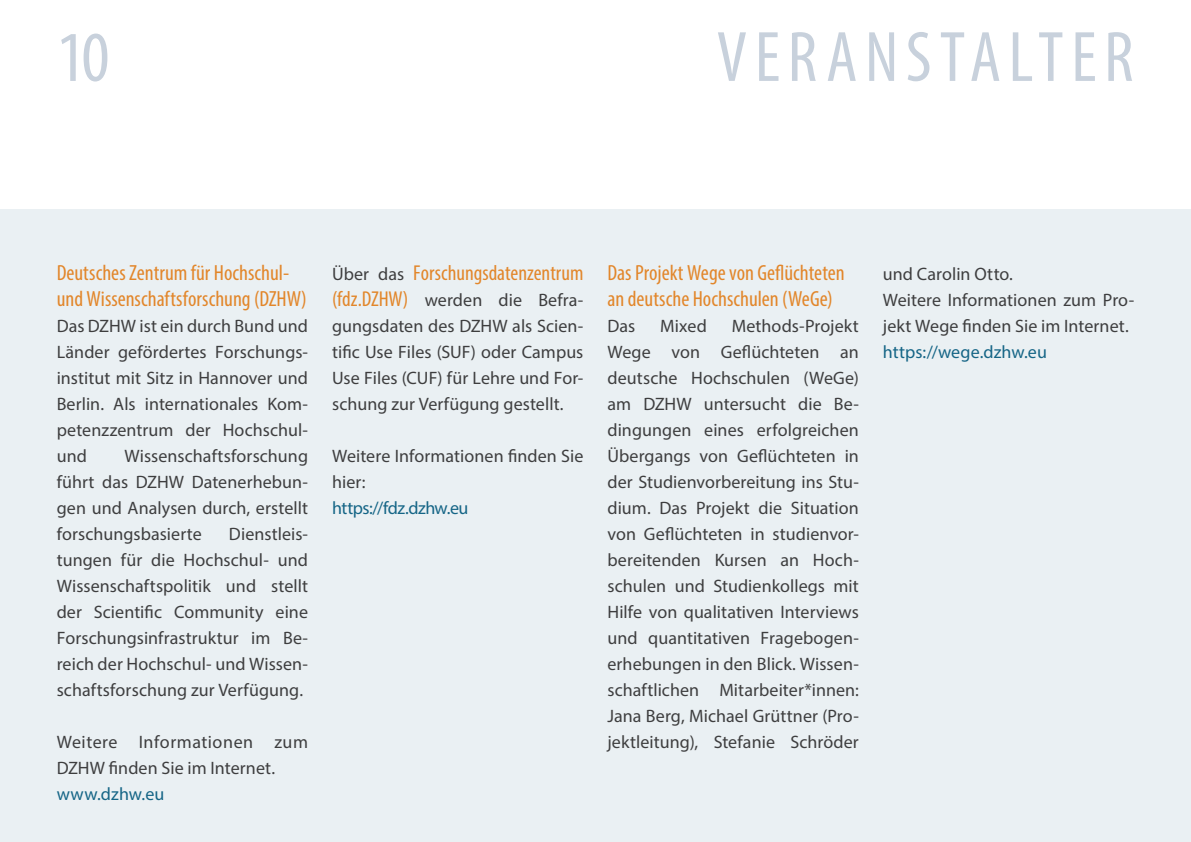
<style>
.page{position:relative;width:1191px;height:842px;background:#fff}
.page>*{position:absolute;margin:0;border:0;box-sizing:border-box;transform-origin:0 0}
.Kolumnentitel{font:condensed 72px "Myriad Pro";letter-spacing:.1em;color:#c8d1dc}
.Uhrzeit_orange{font:condensed 22px/26px "Myriad Pro";color:#e2862a}
.p_Fliesstext_mit_Abs{font:condensed 21.6px "Myriad Pro";color:#e2862a}
.p_Fliesstext{font:18px/26px "Myriad Pro";letter-spacing:.005em;color:#3e3e3f}
.p_Fliesstext_mit_Abs-2{font:18px/26px "Myriad Pro";letter-spacing:.005em;color:#3e3e3f;text-align:justify}
.p_Fliesstext-2{font:18px "Myriad Pro";letter-spacing:.005em;color:#156586}
.p_Fliesstext_mit_Abs-3{font:18px "Myriad Pro";letter-spacing:-.025em;color:#156586}
.s1{font-stretch:normal;font-size:18px;color:#3e3e3f}
.s2{font-stretch:condensed;font-size:21.6px;color:#e2862a}
</style>
<div class="page">
<div style="left:0;top:210px;width:1190px;height:632px;background:#eaf0f3"></div>
<h1 class="Kolumnentitel" style="left:57px;top:14px;width:54px">10</h1>
<p class="Kolumnentitel" style="left:716px;top:14px;width:418px">VERANSTALTER</p>
<p class="Uhrzeit_orange" style="left:57px;top:259px;width:252px">Deutsches Zentrum für Hochschul&shy;und Wissenschaftsforschung (DZHW)</p>
<p class="p_Fliesstext_mit_Abs-2" style="left:57px;top:313px;width:253px">Das DZHW ist ein durch Bund und Länder gefördertes Forschungs&shy;institut mit Sitz in Hannover und Berlin. Als internationales Kom&shy;petenzzentrum der Hochschul&shy;und</p>
<p class="p_Fliesstext_mit_Abs-2" style="left:57px;top:443px;width:253px;text-indent:68px">Wissenschaftsforschung führt das DZHW Datenerhebun&shy;gen und Analysen durch, erstellt forschungsbasierte</p>
<p class="p_Fliesstext_mit_Abs-2" style="left:57px;top:521px;width:253px;text-indent:172px">Dienstleis&shy;tungen für die Hochschul- und Wissenschaftspolitik und stellt der Scientific Community eine Forschungsinfrastruktur im Be&shy;reich der Hochschul- und Wissen&shy;schaftsforschung zur Verfügung.</p>
<p class="p_Fliesstext" style="left:57px;top:729px;width:253px">Weitere Informationen zum<br>DZHW finden Sie im Internet.</p>
<p class="p_Fliesstext-2" style="left:57px;top:783px;width:109px">www.dzhw.eu</p>
<p class="p_Fliesstext_mit_Abs" style="left:332px;top:260px;width:253px"><span class="s1">Über das</span> Forschungsdatenzentrum</p>
<p class="p_Fliesstext_mit_Abs-2" style="left:332px;top:287px;width:253px"><span class="s2">(fdz.DZHW)</span> werden die Befra&shy;gungsdaten des DZHW als Scien&shy;tific Use Files (SUF) oder Campus Use Files (CUF) für Lehre und For&shy;schung zur Verfügung gestellt.</p>
<p class="p_Fliesstext" style="left:332px;top:443px;width:253px">Weitere Informationen finden Sie hier:</p>
<p class="p_Fliesstext_mit_Abs-3" style="left:332px;top:497px;width:138px">https://fdz.dzhw.eu</p>
<p class="Uhrzeit_orange" style="left:607px;top:259px;width:239px">Das Projekt Wege von Geflüchteten an deutsche Hochschulen (WeGe)</p>
<p class="p_Fliesstext" style="left:607px;top:313px;width:29px">Das</p>
<p class="p_Fliesstext" style="left:660px;top:313px;width:48px">Mixed</p>
<p class="p_Fliesstext" style="left:607px;top:313px;width:253px;text-align:justify;text-indent:124px">Methods-Projekt Wege von Geflüchteten an deutsche Hochschulen (WeGe) am DZHW untersucht die Be&shy;dingungen eines erfolgreichen Übergangs von Geflüchteten in der Studienvorbereitung ins Stu&shy;dium. Das Projekt die Situation von Geflüchteten in studienvor&shy;bereitenden Kursen an Hoch&shy;schulen und Studienkollegs mit Hilfe von qualitativen Interviews und quantitativen Fragebogen&shy;erhebungen in den Blick. Wissen&shy;schaftlichen Mitarbeiter*innen:<br>Jana Berg, Michael Grüttner (Pro&shy;jektleitung), Stefanie Schröder</p>
<p class="p_Fliesstext" style="left:883px;top:261px;width:132px">und Carolin Otto.</p>
<p class="p_Fliesstext" style="left:883px;top:287px;width:253px">Weitere Informationen zum Pro&shy;jekt Wege finden Sie im Internet.</p>
<p class="p_Fliesstext-2" style="left:883px;top:341px;width:165px">https://wege.dzhw.eu</p>
</div>
